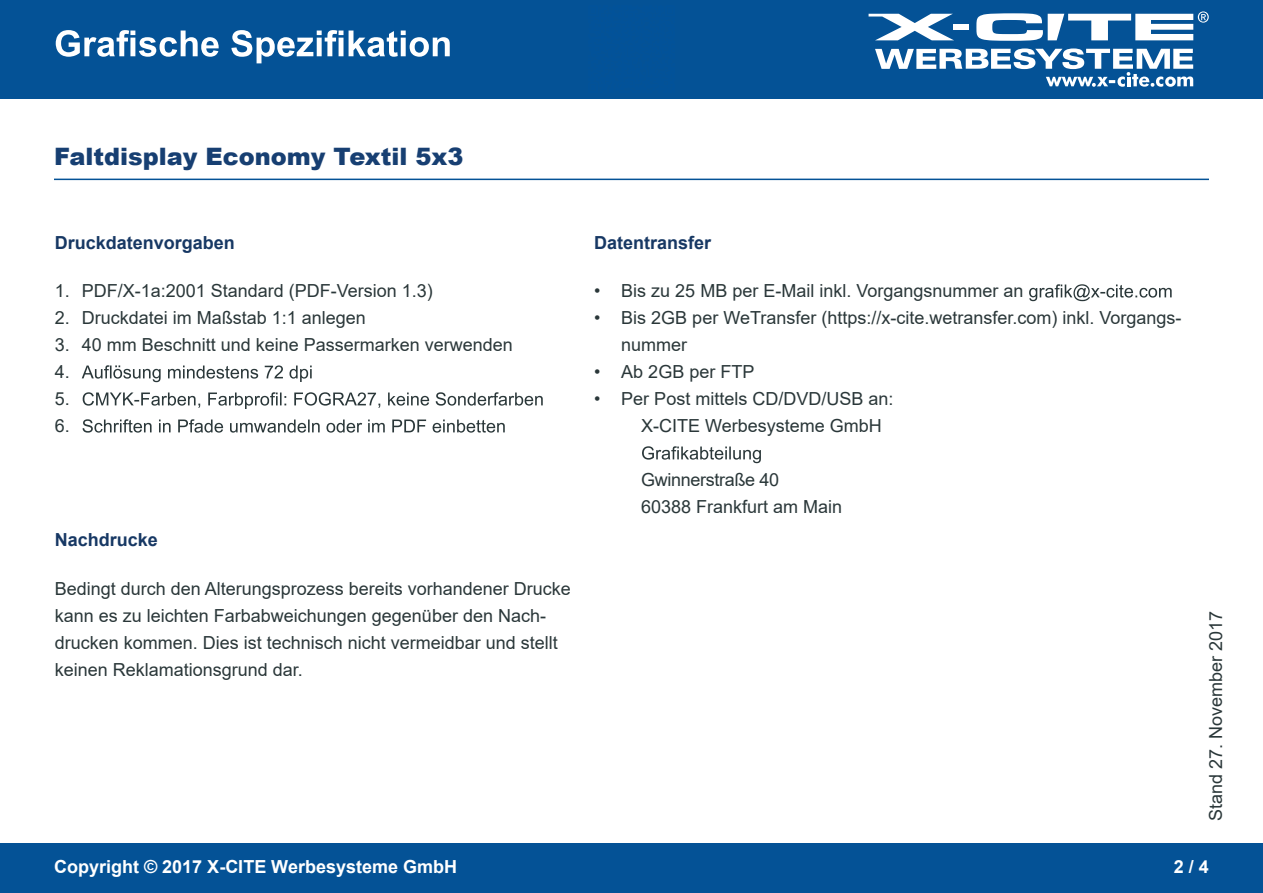
<style>
.page{position:relative;width:1263px;height:893px;background:#fff}
.page>*{position:absolute;margin:0;border:0;box-sizing:border-box;transform-origin:0 0}
.t1{font:900 24px "Arial";color:#173f72}
.t2{font:18px/27px "Arial";color:#2a3739}
.t3{font:700 18px "Arial";color:#173864}
.t4{font:700 18px "Arial";color:#fff}
</style>
<div class="page">
<div style="left:0;top:0;width:1263px;height:98px;background:#045296"></div>
<div style="left:0;top:844px;width:1263px;height:49px;background:#045296"></div>
<svg style="left:56px;top:30px;width:394px;height:33px"></svg>
<svg style="left:868px;top:14px;width:85px;height:26px"></svg>
<div style="left:953px;top:24px;width:15px;height:6px;background:#fff"></div>
<svg style="left:875px;top:48px;width:318px;height:39px"></svg>
<svg style="left:976px;top:11px;width:233px;height:30px"></svg>
<hr style="left:54px;top:179px;width:1155px;height:1px;background:#045296">
<svg style="left:82px;top:365px;width:230px;height:17px"></svg>
<svg style="left:83px;top:392px;width:460px;height:17px"></svg>
<svg style="left:83px;top:419px;width:422px;height:14px"></svg>
<svg style="left:1029px;top:284px;width:143px;height:17px"></svg>
<svg style="left:642px;top:446px;width:119px;height:17px"></svg>
<h1 class="t1" style="left:54px;top:139px;width:411px">Faltdisplay Economy Textil 5x3</h1>
<p class="t3" style="left:55px;top:230px;width:182px">Druckdatenvorgaben</p>
<p class="t2" style="left:55px;top:277px;width:380px">1. PDF/X-1a:2001 Standard (PDF-Version 1.3)</p>
<p class="t2" style="left:55px;top:304px;width:313px">2. Druckdatei im Maßstab 1:1 anlegen</p>
<p class="t2" style="left:55px;top:331px;width:460px">3. 40 mm Beschnitt und keine Passermarken verwenden<br>4.<br>5.<br>6.</p>
<p class="t3" style="left:55px;top:527px;width:105px">Nachdrucke</p>
<p class="t2" style="left:55px;top:575px;width:518px">Bedingt durch den Alterungsprozess bereits vorhandener Drucke kann es zu leichten Farbabweichungen gegenüber den Nach&shy;drucken kommen. Dies ist technisch nicht vermeidbar und stellt keinen Reklamationsgrund dar.</p>
<p class="t3" style="left:594px;top:230px;width:119px">Datentransfer</p>
<p class="t2" style="left:594px;top:277px;width:431px">• Bis zu 25 MB per E-Mail inkl. Vorgangsnummer an</p>
<p class="t2" style="left:621px;top:304px;width:562px;text-indent:-27px">• Bis 2GB per WeTransfer (https://x-cite.wetransfer.com) inkl. Vorgangs&shy;nummer</p>
<p class="t2" style="left:594px;top:358px;width:162px">• Ab 2GB per FTP</p>
<p class="t2" style="left:641px;top:385px;width:254px;text-indent:-47px">• Per Post mittels CD/DVD/USB an:<br>X-CITE Werbesysteme GmbH</p>
<p class="t2" style="left:641px;top:466px;width:203px">Gwinnerstraße 40<br>60388 Frankfurt am Main</p>
<p class="t2" style="left:1202px;top:821px;width:212px;rotate:-90deg">Stand 27. November 2017</p>
<p class="t4" style="left:54px;top:854px;width:405px">Copyright © 2017 X-CITE Werbesysteme GmbH</p>
<p class="t4" style="left:1174px;top:854px;width:37px">2 / 4</p>
</div>
